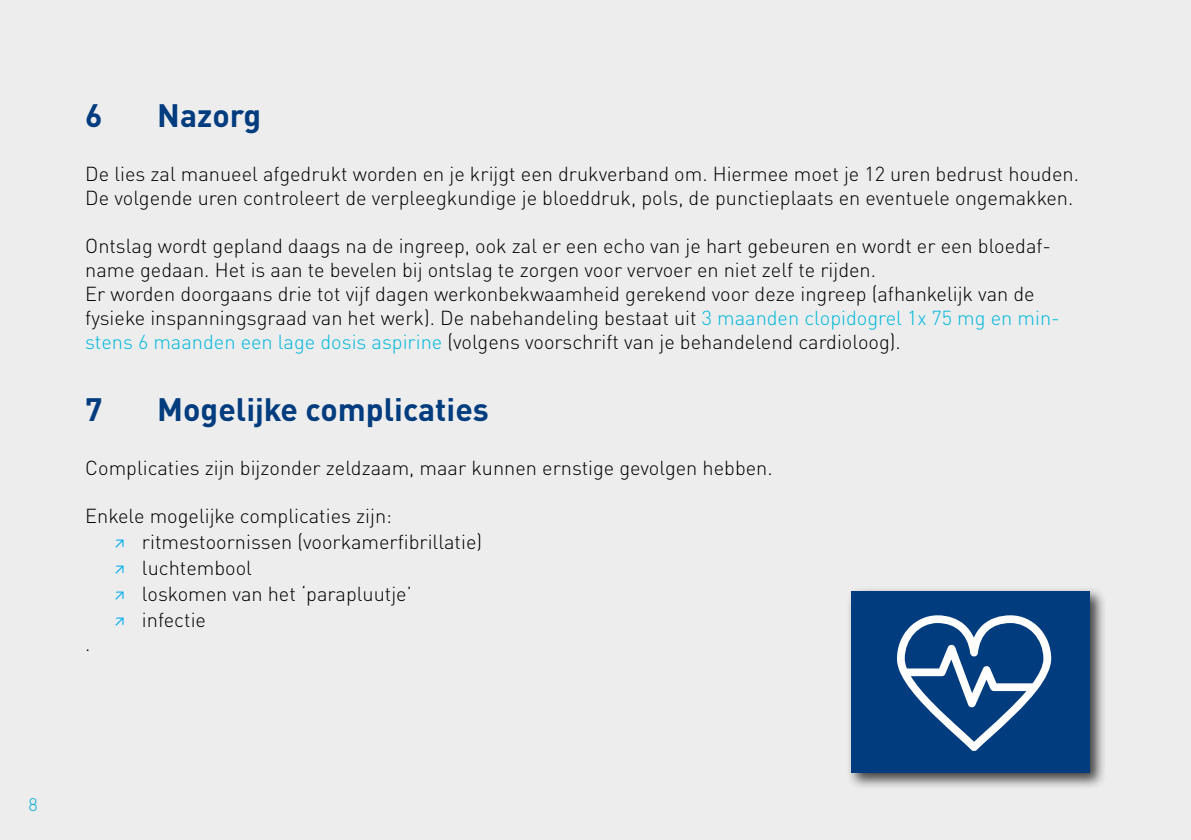
<style>
.page{position:relative;width:1191px;height:840px;background:#fff}
.page>*{position:absolute;margin:0;border:0;box-sizing:border-box;transform-origin:0 0}
.t1{font:700 32px "DINOT";color:#003c7e}
.t2{font:300 20px/24px "DINOT";color:#000}
.t3{font:300 18px "DINOT";color:#00acd4}
.s1{color:#00b8db}
.s2{font-weight:400;font-stretch:condensed;color:#00aeef}
</style>
<div class="page">
<div style="left:0;top:0;width:1191px;height:839px;background:#ededee"></div>
<div style="left:846px;top:585px;width:260px;height:204px;background:#000;opacity:.73"></div>
<div style="left:851px;top:591px;width:238px;height:182px;background:#003c7e"></div>
<svg style="left:897px;top:615px;width:154px;height:136px"></svg>
<h1 class="t1" style="left:85px;top:95px;width:19px">6</h1>
<h1 class="t1" style="left:157px;top:95px;width:105px">Nazorg</h1>
<p class="t2" style="left:85px;top:161px;width:995px">De lies zal manueel afgedrukt worden en je krijgt een drukverband om. Hiermee moet je 12 uren bedrust houden.<br>De volgende uren controleert de verpleegkundige je bloeddruk, pols, de punctieplaats en eventuele ongemakken.</p>
<p class="t2" style="left:85px;top:233px;width:976px">Ontslag wordt gepland daags na de ingreep, ook zal er een echo van je hart gebeuren en wordt er een bloedaf&shy;name gedaan. Het is aan te bevelen bij ontslag te zorgen voor vervoer en niet zelf te rijden.<br>Er worden doorgaans drie tot vijf dagen werkonbekwaamheid gerekend voor deze ingreep (afhankelijk van de fysieke inspanningsgraad van het werk). De nabehandeling bestaat uit <span class="s1">3 maanden clopidogrel 1x 75 mg en min&shy;stens 6 maanden een lage dosis aspirine</span> (volgens voorschrift van je behandelend cardioloog).</p>
<h1 class="t1" style="left:85px;top:388px;width:19px">7</h1>
<h1 class="t1" style="left:157px;top:388px;width:333px">Mogelijke complicaties</h1>
<p class="t2" style="left:85px;top:455px;width:689px">Complicaties zijn bijzonder zeldzaam, maar kunnen ernstige gevolgen hebben.</p>
<p class="t2" style="left:114px;top:502px;width:370px;line-height:26px;text-indent:-28px">Enkele mogelijke complicaties zijn:<br><span class="s2">↗</span> ritmestoornissen (voorkamerfibrillatie) <span class="s2">↗</span> luchtembool<br><span class="s2">↗</span> loskomen van het ‘parapluutje’<br><span class="s2">↗</span> infectie</p>
<p class="t2" style="left:85px;top:631px;width:7px">.</p>
<p class="t3" style="left:28px;top:793px;width:11px">8</p>
</div>
